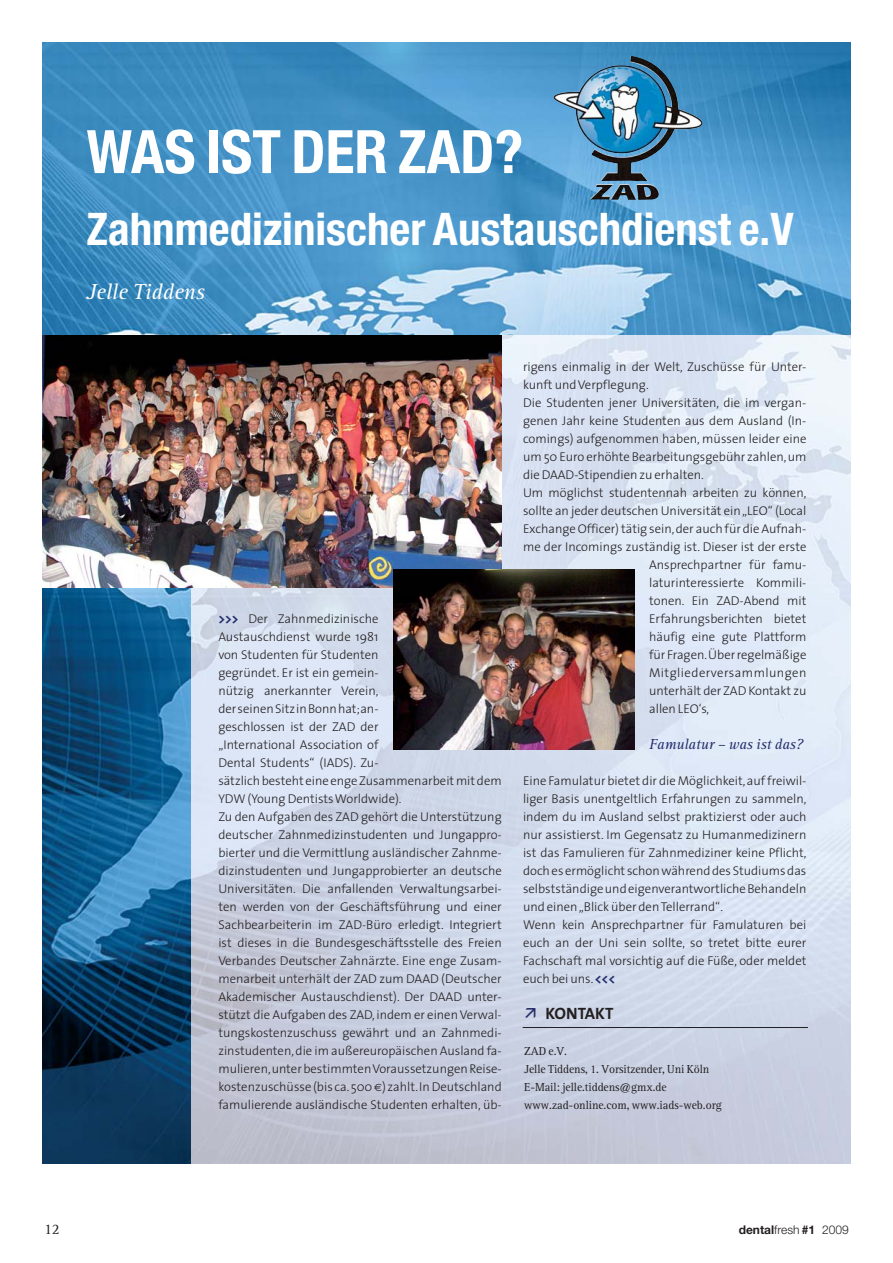
<style>
.page{position:relative;width:893px;height:1263px;background:#fff}
.page>*{position:absolute;margin:0;border:0;box-sizing:border-box;transform-origin:0 0}
.t1{font:700 condensed 60px "Helvetica Neue";color:#fff}
.t2{font:700 condensed 45px "Helvetica Neue";color:#fff}
.t3{font:italic 22.5px "Rotis Serif";color:#fff}
.t4{font:700 16.5px "The Sans";letter-spacing:-.005em;color:#231f20}
.t5{font:italic 15px "Rotis Serif";color:#242d6a}
.t6{font:15px "Rotis Serif";color:#231f20}
.t7{font:300 12.75px/18px "The Sans";color:#231f20}
.t8{font:300 12.75px "The Sans";letter-spacing:.035em;color:#231f20}
.t9{font:12px/18px "Rotis Serif";letter-spacing:-.005em;color:#231f20}
.t10{font:300 12px "Helvetica Neue";color:#231f20}
.s1{font-weight:700;font-size:13.5px;color:#242d6a}
.s2{font-family:"Euro Sans";font-weight:400;font-size:10.5px}
.s3{font-weight:700}
</style>
<div class="page">
<img style="left:43px;top:43px;width:807px;height:1120px">
<img style="left:191px;top:335px;width:659px;height:828px">
<img style="left:553px;top:56px;width:149px;height:144px">
<img style="left:43px;top:335px;width:459px;height:252px">
<img style="left:394px;top:569px;width:240px;height:180px">
<hr style="left:523px;top:1027px;width:285px;height:1px;background:#231f20">
<svg style="left:526px;top:1008px;width:10px;height:10px"></svg>
<h1 class="t1" style="left:87px;top:130px;width:438px">WAS IST DER ZAD?</h1>
<h2 class="t2" style="left:87px;top:213px;width:709px">Zahnmedizinischer Austauschdienst e.V</h2>
<h3 class="t3" style="left:87px;top:283px;width:120px">Jelle Tiddens</h3>
<p class="t7" style="left:218px;top:611px;width:285px"><span class="s1">&gt;&gt;&gt;</span> Der Zahnmedizinische<br>Austauschdienst wurde 1981<br>von Studenten für Studenten<br>gegründet. Er ist ein gemein-<br>nützig anerkannter Verein,<br>der seinen Sitz in Bonn hat;an-<br>geschlossen ist der ZAD der<br>„International Association of<br>Dental Students“ (IADS). Zu-<br>sätzlich besteht eine enge Zusammenarbeit mit dem YDW (Young Dentists Worldwide).<br>Zu den Aufgaben des ZAD gehört die Unterstützung deutscher Zahnmedizinstudenten und Jungappro&shy;bierter und die Vermittlung ausländischer Zahnme&shy;dizinstudenten und Jungapprobierter an deutsche Universitäten. Die anfallenden Verwaltungsarbei&shy;ten werden von der Geschäftsführung und einer Sachbearbeiterin im ZAD-Büro erledigt. Integriert ist dieses in die Bundesgeschäftsstelle des Freien Verbandes Deutscher Zahnärzte. Eine enge Zusam&shy;menarbeit unterhält der ZAD zum DAAD (Deutscher Akademischer Austauschdienst). Der DAAD unter&shy;stützt die Aufgaben des ZAD, indem er einen Verwal&shy;tungskostenzuschuss gewährt und an Zahnmedi&shy;zinstudenten, die im außereuropäischen Ausland fa&shy;mulieren,unter bestimmten Voraussetzungen Reise&shy;kostenzuschüsse (bis ca.500 <span class="s2">€</span>) zahlt.In Deutschland famulierende ausländische Studenten erhalten, üb-</p>
<p class="t7" style="left:523px;top:359px;width:285px">rigens einmalig in der Welt, Zuschüsse für Unter-</p>
<p class="t7" style="left:523px;top:377px;width:127px">kunft und Verpflegung.</p>
<p class="t7" style="left:523px;top:395px;width:285px">Die Studenten jener Universitäten, die im vergan-</p>
<p class="t7" style="left:523px;top:413px;width:285px">genen Jahr keine Studenten aus dem Ausland (In-</p>
<p class="t7" style="left:523px;top:431px;width:285px">comings) aufgenommen haben, müssen leider eine</p>
<p class="t7" style="left:523px;top:449px;width:285px">um 50 Euro erhöhte Bearbeitungsgebühr zahlen,um</p>
<p class="t7" style="left:523px;top:467px;width:182px">die DAAD-Stipendien zu erhalten.</p>
<p class="t7" style="left:523px;top:485px;width:285px">Um möglichst studentennah arbeiten zu können,</p>
<p class="t7" style="left:523px;top:503px;width:285px">sollte an jeder deutschen Universität ein „LEO“ (Local</p>
<p class="t7" style="left:523px;top:521px;width:285px">Exchange Officer) tätig sein,der auch für die Aufnah-</p>
<p class="t7" style="left:523px;top:539px;width:285px">me der Incomings zuständig ist. Dieser ist der erste</p>
<p class="t7" style="left:649px;top:557px;width:159px">Ansprechpartner für famu-</p>
<p class="t7" style="left:649px;top:575px;width:159px">laturinteressierte Kommili-</p>
<p class="t7" style="left:649px;top:593px;width:159px">tonen. Ein ZAD-Abend mit</p>
<p class="t7" style="left:649px;top:611px;width:159px">Erfahrungsberichten bietet</p>
<p class="t7" style="left:649px;top:629px;width:159px">häufig eine gute Plattform</p>
<p class="t7" style="left:649px;top:647px;width:159px">für Fragen.Über regelmäßige</p>
<p class="t8" style="left:649px;top:668px;width:159px">Mitgliederversammlungen</p>
<p class="t7" style="left:649px;top:683px;width:159px">unterhält der ZAD Kontakt zu</p>
<p class="t7" style="left:649px;top:701px;width:62px">allen LEO‘s,</p>
<p class="t5" style="left:649px;top:739px;width:156px">Famulatur – was ist das?</p>
<p class="t7" style="left:523px;top:773px;width:285px">Eine Famulatur bietet dir die Möglichkeit,auf freiwil&shy;liger Basis unentgeltlich Erfahrungen zu sammeln, indem du im Ausland selbst praktizierst oder auch nur assistierst. Im Gegensatz zu Humanmedizinern ist das Famulieren für Zahnmediziner keine Pflicht, doch es ermöglicht schon während des Studiums das selbstständige und eigenverantwortliche Behandeln und einen „Blick über den Tellerrand“.<br>Wenn kein Ansprechpartner für Famulaturen bei euch an der Uni sein sollte, so tretet bitte eurer Fachschaft mal vorsichtig auf die Füße, oder meldet euch bei uns.<span class="s1">&lt;&lt;&lt;</span></p>
<p class="t4" style="left:545px;top:1005px;width:70px">KONTAKT</p>
<p class="t9" style="left:524px;top:1043px;width:199px">ZAD e.V.<br>Jelle Tiddens, 1. Vorsitzender, Uni Köln<br>E-Mail: jelle.tiddens@gmx.de www.zad-online.com, www.iads-web.org</p>
<p class="t6" style="left:44px;top:1223px;width:17px">12</p>
<p class="t10" style="left:739px;top:1225px;width:112px"><span class="s3">dental</span>fresh <span class="s3">#1</span> 2009</p>
</div>
